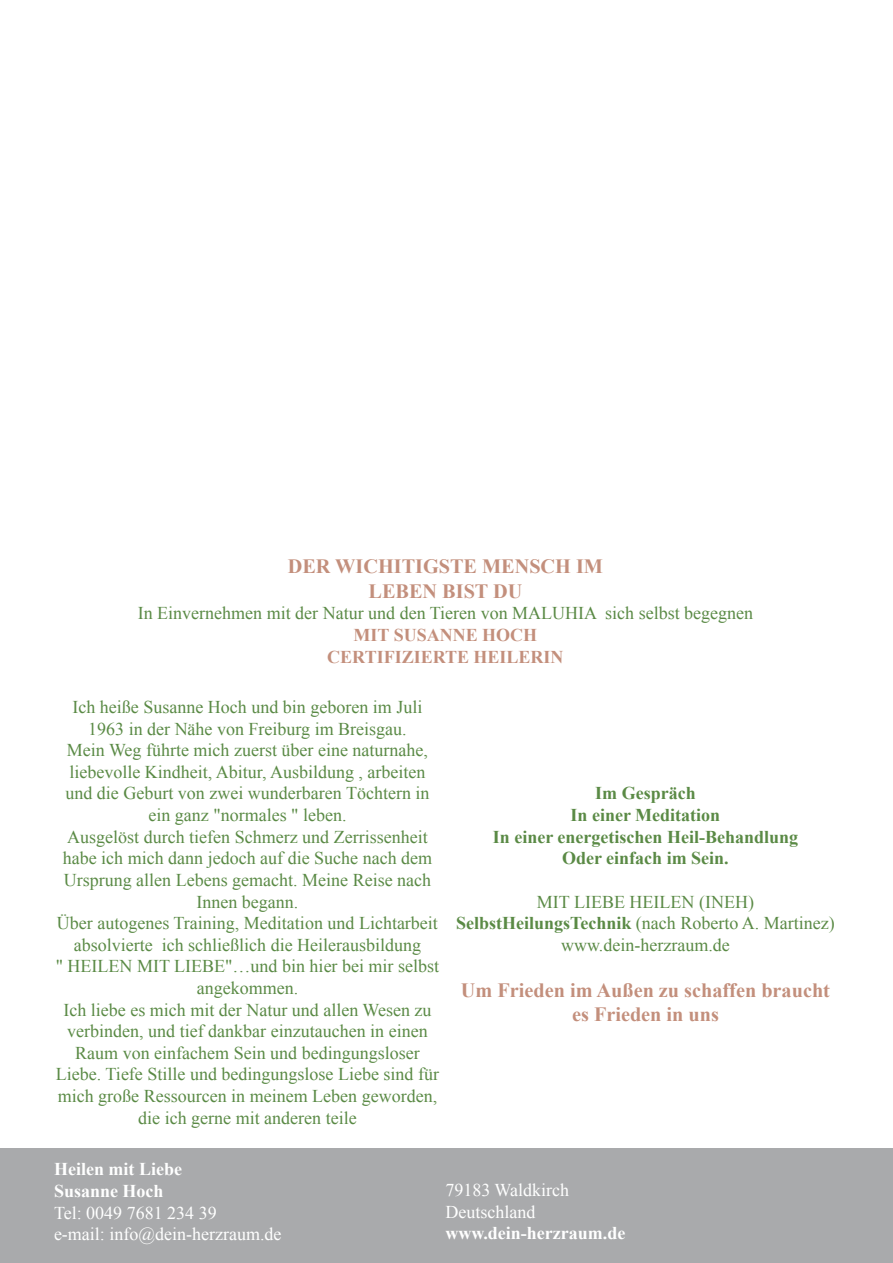
<style>
.page{position:relative;width:893px;height:1263px;background:#fff}
.page>*{position:absolute;margin:0;border:0;box-sizing:border-box;transform-origin:0 0}
.t1{font:700 20.25px/24.3px "Times New Roman";color:#c38f7c;text-align:center}
.t2{font:18px/21.6px "Times New Roman";color:#5a8a45;text-align:center}
.t3{font:700 18px/21.6px "Times New Roman";color:#5a8a45;text-align:center}
.t4{font:18px/21.6px "Times New Roman";color:#fff}
.t5{font:700 18px/21.6px "Times New Roman";color:#fff}
.t6{font:700 18px/21.6px "Times New Roman";color:#c38f7c;text-align:center}
.s1{font-weight:700}
</style>
<div class="page">
<div style="left:0;top:1148px;width:893px;height:115px;background:#a9aaac"></div>
<p class="t1" style="left:288px;top:554px;width:317px">DER WICHITIGSTE MENSCH IM<br>LEBEN BIST DU</p>
<p class="t2" style="left:138px;top:602px;width:617px">In Einvernehmen mit der Natur und den Tieren von MALUHIA sich selbst begegnen</p>
<p class="t6" style="left:327px;top:624px;width:238px">MIT SUSANNE HOCH<br>CERTIFIZIERTE HEILERIN</p>
<p class="t2" style="left:56px;top:696px;width:385px">Ich heiße Susanne Hoch und bin geboren im Juli 1963 in der Nähe von Freiburg im Breisgau.<br>Mein Weg führte mich zuerst über eine naturnahe, liebevolle Kindheit, Abitur, Ausbildung , arbeiten und die Geburt von zwei wunderbaren Töchtern in ein ganz "normales " leben.<br>Ausgelöst durch tiefen Schmerz und Zerrissenheit habe ich mich dann jedoch auf die Suche nach dem Ursprung allen Lebens gemacht. Meine Reise nach Innen begann.<br>Über autogenes Training, Meditation und Lichtarbeit absolvierte ich schließlich die Heilerausbildung<br>" HEILEN MIT LIEBE"…und bin hier bei mir selbst angekommen.<br>Ich liebe es mich mit der Natur und allen Wesen zu verbinden, und tief dankbar einzutauchen in einen Raum von einfachem Sein und bedingungsloser Liebe. Tiefe Stille und bedingungslose Liebe sind für mich große Ressourcen in meinem Leben geworden, die ich gerne mit anderen teile</p>
<p class="t3" style="left:493px;top:782px;width:307px">Im Gespräch<br>In einer Meditation<br>In einer energetischen Heil-Behandlung<br>Oder einfach im Sein.</p>
<p class="t2" style="left:456px;top:890px;width:380px">MIT LIEBE HEILEN (INEH)<br><span class="s1">SelbstHeilungsTechnik</span> (nach Roberto A. Martinez) www.dein-herzraum.de</p>
<p class="t1" style="left:461px;top:977px;width:370px">Um Frieden im Außen zu schaffen braucht es Frieden in uns</p>
<p class="t5" style="left:54px;top:1158px;width:129px">Heilen mit Liebe<br>Susanne Hoch</p>
<p class="t4" style="left:54px;top:1201px;width:229px">Tel: 0049 7681 234 39<br>e-mail: info@dein-herzraum.de</p>
<p class="t4" style="left:445px;top:1179px;width:125px">79183 Waldkirch<br>Deutschland</p>
<p class="t5" style="left:445px;top:1222px;width:181px">www.dein-herzraum.de</p>
</div>
